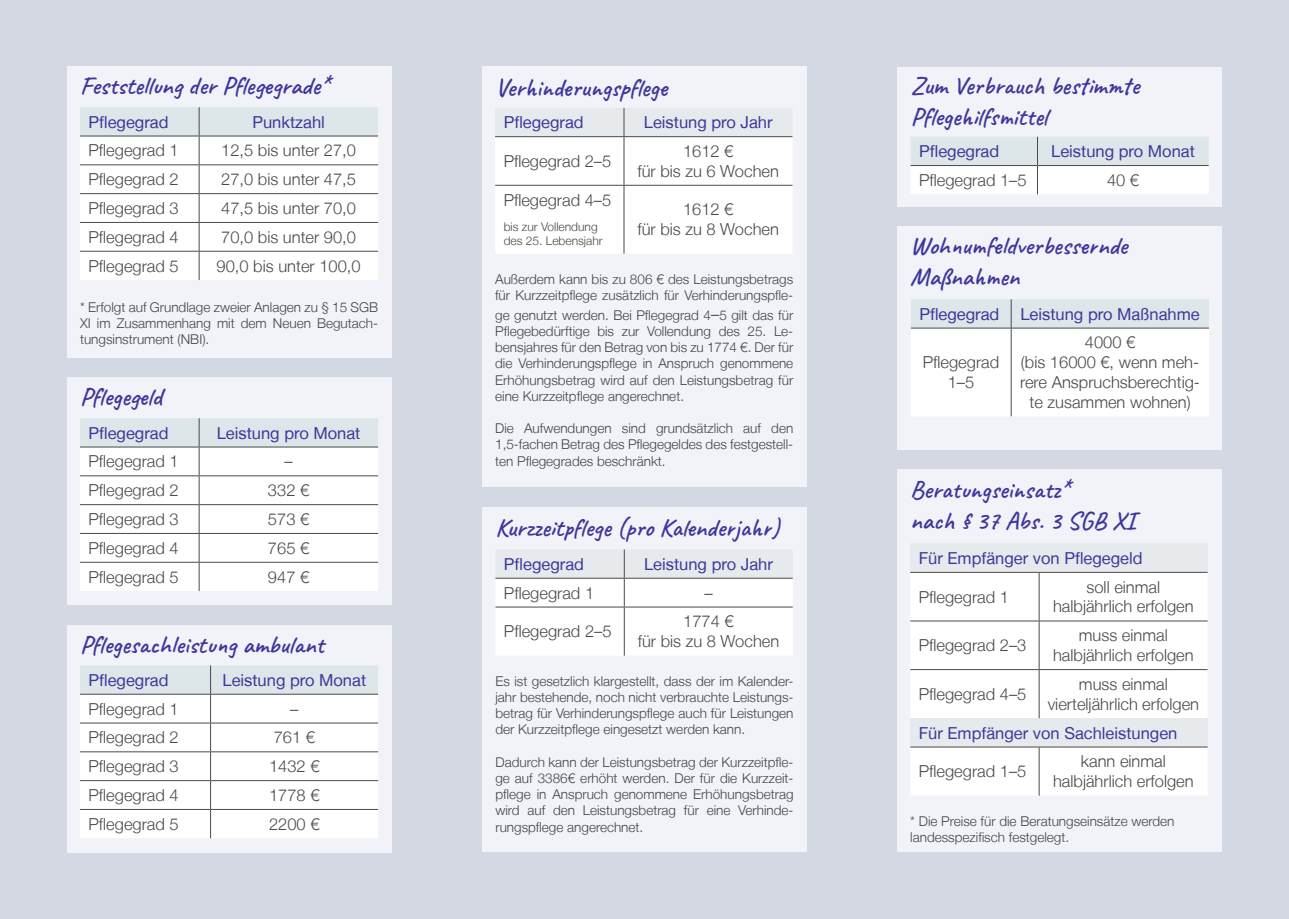
<style>
.page{position:relative;width:1289px;height:919px;background:#fff}
.page>*{position:absolute;margin:0;border:0;box-sizing:border-box;transform-origin:0 0}
.t1{font:600 25.5px/30.6px "Caveat";color:#3e369b}
.t2{font:300 16.5px/19.8px "Helvetica Neue LT";color:#494b47;text-align:center}
.t3{font:16.5px "Helvetica Neue LT";color:#3e369b}
.t4{font:300 13.5px/16.2px "Helvetica Neue LT";color:#424644;text-align:justify}
.t5{font:300 12px/14.4px "Helvetica Neue LT";color:#494b47}
.s1{font-size:16.5px;color:#494b47}
</style>
<div class="page">
<div style="left:0;top:0;width:434px;height:918px;background:#d3d8e2"></div>
<div style="left:855px;top:0;width:433px;height:918px;background:#d3d8e2"></div>
<div style="left:434px;top:0;width:423px;height:918px;background:#d3d8e2"></div>
<div style="left:67px;top:625px;width:324px;height:227px;background:#f1f3f8"></div>
<div style="left:67px;top:378px;width:324px;height:227px;background:#f1f3f8"></div>
<div style="left:67px;top:67px;width:324px;height:291px;background:#f1f3f8"></div>
<div style="left:897px;top:67px;width:325px;height:139px;background:#f1f3f8"></div>
<div style="left:897px;top:226px;width:324px;height:223px;background:#f1f3f8"></div>
<div style="left:482px;top:67px;width:324px;height:420px;background:#f1f3f8"></div>
<div style="left:482px;top:507px;width:324px;height:345px;background:#f1f3f8"></div>
<svg style="left:80px;top:665px;width:298px;height:173px"></svg>
<svg style="left:80px;top:418px;width:298px;height:173px"></svg>
<svg style="left:80px;top:107px;width:298px;height:173px"></svg>
<svg style="left:910px;top:137px;width:298px;height:57px"></svg>
<svg style="left:910px;top:299px;width:298px;height:117px"></svg>
<hr style="left:910px;top:328px;width:101px;height:1px;background:#494b47">
<hr style="left:1011px;top:328px;width:197px;height:1px;background:#494b47">
<hr style="left:1010px;top:328px;width:1px;height:88px;background:#494b47">
<svg style="left:495px;top:108px;width:297px;height:146px"></svg>
<hr style="left:495px;top:136px;width:129px;height:1px;background:#494b47">
<hr style="left:624px;top:136px;width:168px;height:1px;background:#494b47">
<hr style="left:623px;top:137px;width:1px;height:48px;background:#494b47">
<hr style="left:495px;top:185px;width:129px;height:1px;background:#494b47">
<hr style="left:624px;top:185px;width:168px;height:1px;background:#494b47">
<hr style="left:623px;top:186px;width:1px;height:68px;background:#494b47">
<svg style="left:495px;top:549px;width:297px;height:106px"></svg>
<hr style="left:495px;top:606px;width:129px;height:1px;background:#494b47">
<hr style="left:624px;top:606px;width:168px;height:1px;background:#494b47">
<hr style="left:624px;top:607px;width:1px;height:48px;background:#494b47">
<div style="left:897px;top:469px;width:324px;height:383px;background:#f1f3f8"></div>
<div style="left:910px;top:543px;width:297px;height:29px;background:#e6eaed"></div>
<div style="left:910px;top:573px;width:297px;height:222px;background:#fff"></div>
<div style="left:910px;top:718px;width:297px;height:29px;background:#e6eaed"></div>
<hr style="left:910px;top:572px;width:129px;height:1px;background:#494b47">
<hr style="left:1039px;top:572px;width:168px;height:1px;background:#494b47">
<hr style="left:1038px;top:572px;width:1px;height:48px;background:#494b47">
<hr style="left:1038px;top:621px;width:1px;height:48px;background:#494b47">
<hr style="left:1038px;top:670px;width:1px;height:48px;background:#494b47">
<hr style="left:910px;top:746px;width:129px;height:1px;background:#494b47">
<hr style="left:1039px;top:746px;width:168px;height:1px;background:#494b47">
<hr style="left:1038px;top:747px;width:1px;height:48px;background:#494b47">
<hr style="left:910px;top:620px;width:129px;height:1px;background:#494b47">
<hr style="left:1039px;top:620px;width:168px;height:1px;background:#494b47">
<hr style="left:910px;top:669px;width:129px;height:1px;background:#494b47">
<hr style="left:1039px;top:669px;width:168px;height:1px;background:#494b47">
<h1 class="t1" style="left:80px;top:71px;width:251px">Feststellung der Pflegegrade*</h1>
<h1 class="t1" style="left:910px;top:71px;width:230px">Zum Verbrauch bestimmte<br>Pflegehilfsmittel</h1>
<h1 class="t1" style="left:495px;top:72px;width:173px">Verhinderungspflege</h1>
<p class="t3" style="left:88px;top:112px;width:82px">Pflegegrad</p>
<p class="t3" style="left:252px;top:112px;width:74px">Punktzahl</p>
<p class="t2" style="left:88px;top:140px;width:92px">Pflegegrad 1</p>
<p class="t2" style="left:221px;top:140px;width:136px">12,5 bis unter 27,0</p>
<p class="t2" style="left:88px;top:169px;width:92px">Pflegegrad 2</p>
<p class="t2" style="left:221px;top:169px;width:136px">27,0 bis unter 47,5</p>
<p class="t2" style="left:88px;top:198px;width:92px">Pflegegrad 3</p>
<p class="t2" style="left:221px;top:198px;width:136px">47,5 bis unter 70,0</p>
<p class="t2" style="left:88px;top:226px;width:92px">Pflegegrad 4</p>
<p class="t2" style="left:221px;top:226px;width:136px">70,0 bis unter 90,0</p>
<p class="t2" style="left:88px;top:255px;width:92px">Pflegegrad 5</p>
<p class="t2" style="left:217px;top:255px;width:145px">90,0 bis unter 100,0</p>
<p class="t4" style="left:80px;top:298px;width:299px">* Erfolgt auf Grundlage zweier Anlagen zu § 15 SGB XI im Zusammenhang mit dem Neuen Begutach&shy;tungsinstrument (NBI).</p>
<p class="t3" style="left:503px;top:112px;width:82px">Pflegegrad</p>
<p class="t3" style="left:644px;top:112px;width:130px">Leistung pro Jahr</p>
<p class="t2" style="left:503px;top:151px;width:109px">Pflegegrad 2–5</p>
<p class="t2" style="left:637px;top:141px;width:143px">1612 €<br>für bis zu 6 Wochen</p>
<p class="t2" style="left:503px;top:189px;width:109px">Pflegegrad 4–5</p>
<p class="t5" style="left:503px;top:219px;width:100px">bis zur Vollendung des 25. Lebensjahr</p>
<p class="t3" style="left:919px;top:141px;width:82px">Pflegegrad</p>
<p class="t3" style="left:1051px;top:141px;width:145px">Leistung pro Monat</p>
<p class="t2" style="left:919px;top:170px;width:109px">Pflegegrad 1–5</p>
<p class="t2" style="left:1106px;top:170px;width:34px">40 €</p>
<p class="t2" style="left:637px;top:199px;width:143px">1612 €<br>für bis zu 8 Wochen</p>
<p class="t4" style="left:495px;top:270px;width:299px">Außerdem kann bis zu 806 € des Leistungsbetrags für Kurzzeitpflege zusätzlich für Verhinderungspfle-</p>
<p class="t4" style="left:495px;top:306px;width:299px">ge genutzt werden. Bei Pflegegrad 4<span class="s1">–</span>5 gilt das für Pflegebedürftige bis zur Vollendung des 25. Le&shy;bensjahres für den Betrag von bis zu 1774 €. Der für die Verhinderungspflege in Anspruch genommene Erhöhungsbetrag wird auf den Leistungsbetrag für eine Kurzzeitpflege angerechnet.</p>
<p class="t4" style="left:495px;top:420px;width:299px">Die Aufwendungen sind grundsätzlich auf den 1,5-fachen Betrag des Pflegegeldes des festgestell&shy;ten Pflegegrades beschränkt.</p>
<h1 class="t1" style="left:910px;top:230px;width:218px">Wohnumfeldverbessernde<br>Maßnahmen</h1>
<p class="t3" style="left:919px;top:304px;width:82px">Pflegegrad</p>
<p class="t3" style="left:1020px;top:304px;width:181px">Leistung pro Maßnahme</p>
<p class="t2" style="left:922px;top:352px;width:78px">Pflegegrad<br>1–5</p>
<p class="t2" style="left:1020px;top:332px;width:181px">4000 €<br>(bis 16000 €, wenn meh&shy;rere Anspruchsberechtig&shy;te zusammen wohnen)</p>
<h1 class="t1" style="left:80px;top:381px;width:84px">Pflegegeld</h1>
<p class="t3" style="left:88px;top:423px;width:82px">Pflegegrad</p>
<p class="t3" style="left:217px;top:423px;width:145px">Leistung pro Monat</p>
<p class="t2" style="left:88px;top:451px;width:92px">Pflegegrad 1</p>
<p class="t2" style="left:284px;top:451px;width:10px">–</p>
<p class="t2" style="left:88px;top:480px;width:92px">Pflegegrad 2</p>
<p class="t2" style="left:268px;top:480px;width:43px">332 €</p>
<p class="t2" style="left:88px;top:509px;width:92px">Pflegegrad 3</p>
<p class="t2" style="left:268px;top:509px;width:43px">573 €</p>
<p class="t2" style="left:88px;top:537px;width:92px">Pflegegrad 4</p>
<p class="t2" style="left:268px;top:537px;width:43px">765 €</p>
<p class="t2" style="left:88px;top:566px;width:92px">Pflegegrad 5</p>
<p class="t2" style="left:268px;top:566px;width:43px">947 €</p>
<h1 class="t1" style="left:910px;top:474px;width:227px">Beratungseinsatz*<br>nach § 37 Abs. 3 SGB XI</h1>
<h1 class="t1" style="left:495px;top:512px;width:285px">Kurzzeitpflege (pro Kalenderjahr)</h1>
<p class="t3" style="left:918px;top:548px;width:225px">Für Empfänger von Pflegegeld</p>
<p class="t2" style="left:918px;top:586px;width:92px">Pflegegrad 1</p>
<p class="t2" style="left:1053px;top:576px;width:142px">soll einmal halbjährlich erfolgen</p>
<p class="t2" style="left:918px;top:635px;width:109px">Pflegegrad 2–3</p>
<p class="t2" style="left:1053px;top:625px;width:142px">muss einmal halbjährlich erfolgen</p>
<p class="t2" style="left:918px;top:683px;width:109px">Pflegegrad 4–5</p>
<p class="t2" style="left:1047px;top:673px;width:153px">muss einmal vierteljährlich erfolgen</p>
<p class="t3" style="left:918px;top:722px;width:260px">Für Empfänger von Sachleistungen</p>
<p class="t2" style="left:918px;top:761px;width:109px">Pflegegrad 1–5</p>
<p class="t2" style="left:1053px;top:751px;width:142px">kann einmal halbjährlich erfolgen</p>
<p class="t4" style="left:910px;top:812px;width:266px">* Die Preise für die Beratungseinsätze werden landesspezifisch festgelegt.</p>
<p class="t3" style="left:504px;top:554px;width:82px">Pflegegrad</p>
<p class="t3" style="left:644px;top:554px;width:130px">Leistung pro Jahr</p>
<p class="t2" style="left:504px;top:582px;width:92px">Pflegegrad 1</p>
<p class="t2" style="left:704px;top:582px;width:10px">–</p>
<p class="t2" style="left:504px;top:621px;width:109px">Pflegegrad 2–5</p>
<p class="t2" style="left:637px;top:611px;width:143px">1774 €<br>für bis zu 8 Wochen</p>
<p class="t4" style="left:495px;top:672px;width:299px">Es ist gesetzlich klargestellt, dass der im Kalender&shy;jahr bestehende, noch nicht verbrauchte Leistungs&shy;betrag für Verhinderungspflege auch für Leistungen der Kurzzeitpflege eingesetzt werden kann.</p>
<p class="t4" style="left:495px;top:753px;width:299px">Dadurch kann der Leistungsbetrag der Kurzzeitpfle&shy;ge auf 3386€ erhöht werden. Der für die Kurzzeit&shy;pflege in Anspruch genommene Erhöhungsbetrag wird auf den Leistungsbetrag für eine Verhinde&shy;rungspflege angerechnet.</p>
<h1 class="t1" style="left:80px;top:629px;width:245px">Pflegesachleistung ambulant</h1>
<p class="t3" style="left:88px;top:670px;width:82px">Pflegegrad</p>
<p class="t3" style="left:222px;top:670px;width:145px">Leistung pro Monat</p>
<p class="t2" style="left:88px;top:698px;width:92px">Pflegegrad 1</p>
<p class="t2" style="left:290px;top:698px;width:10px">–</p>
<p class="t2" style="left:88px;top:727px;width:92px">Pflegegrad 2</p>
<p class="t2" style="left:274px;top:727px;width:43px">761 €</p>
<p class="t2" style="left:88px;top:756px;width:92px">Pflegegrad 3</p>
<p class="t2" style="left:269px;top:756px;width:52px">1432 €</p>
<p class="t2" style="left:88px;top:784px;width:92px">Pflegegrad 4</p>
<p class="t2" style="left:269px;top:784px;width:52px">1778 €</p>
<p class="t2" style="left:88px;top:813px;width:92px">Pflegegrad 5</p>
<p class="t2" style="left:269px;top:813px;width:52px">2200 €</p>
</div>
